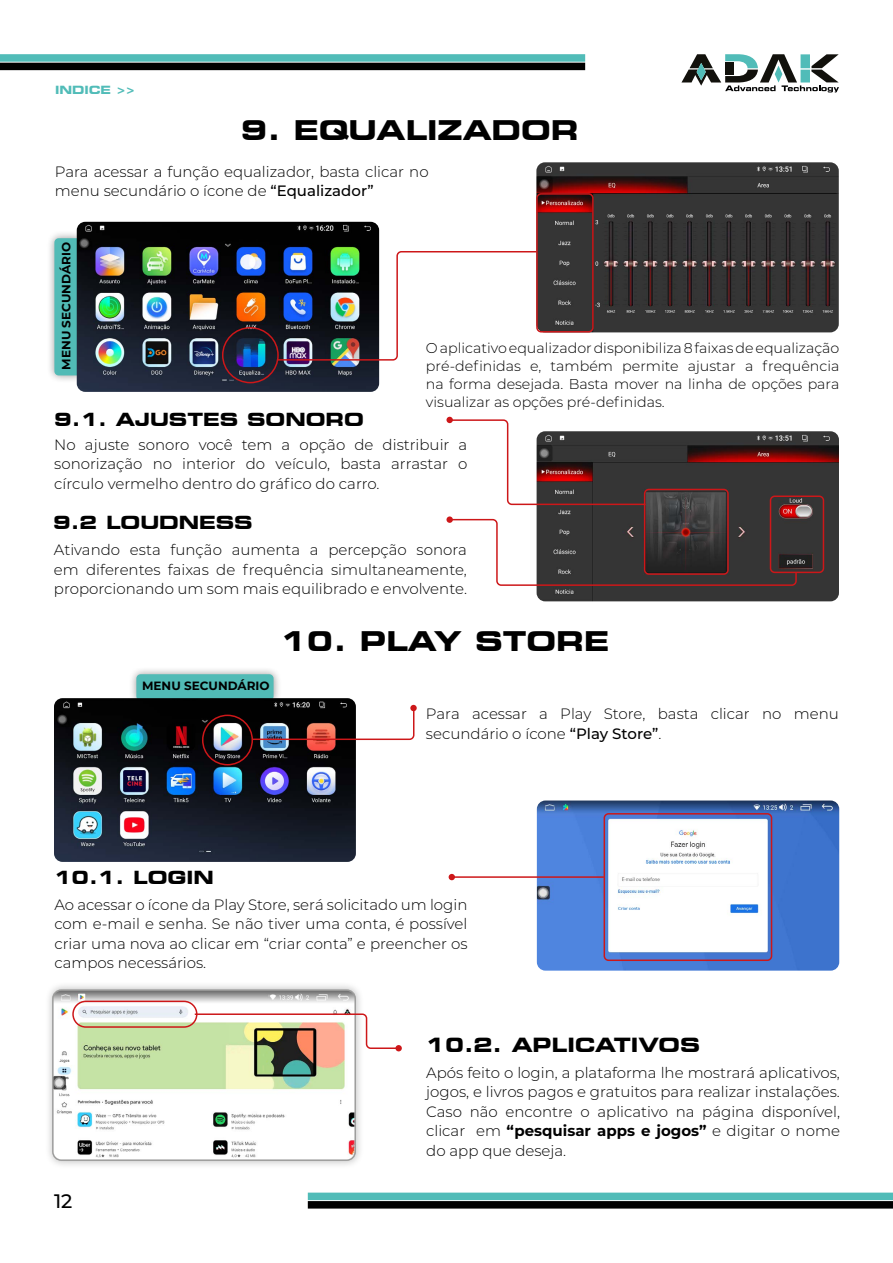
<style>
.page{position:relative;width:893px;height:1263px;background:#fff}
.page>*{position:absolute;margin:0;border:0;box-sizing:border-box;transform-origin:0 0}
.t1{font:700 expanded 27px "Square 721 BT";color:#000}
.t2{font:700 expanded 19.5px "Square 721 BT";color:#000}
.t3{font:500 19.5px "Montserrat";color:#000}
.t4{font:700 expanded 18px "Square 721 BT";color:#000}
.t5{font:300 15px/19.5px "Montserrat";color:#000;text-align:justify}
.t6{font:300 14.25px/18px "Montserrat";color:#000;text-align:justify}
.t7{font:700 12px "Montserrat";color:#000}
.t8{font:700 expanded 11.25px "Square 721 BT";color:#51bcb8}
.s1{font-weight:500}
.s2{font-weight:700}
</style>
<div class="page">
<div style="left:0;top:54px;width:585px;height:8px;background:#51bcb8"></div>
<div style="left:0;top:63px;width:585px;height:7px;background:#000"></div>
<svg style="left:681px;top:54px;width:158px;height:38px"></svg>
<div style="left:308px;top:1192px;width:585px;height:8px;background:#51bcb8"></div>
<div style="left:308px;top:1201px;width:585px;height:7px;background:#000"></div>
<div style="left:46px;top:230px;width:43px;height:154px;background:#000;opacity:.4"></div>
<div style="left:54px;top:238px;width:27px;height:137px;background:#51bbb6;border-radius:4px"></div>
<img style="left:77px;top:222px;width:302px;height:170px">
<div style="left:222px;top:327px;width:57px;height:56px;border:2px solid #cd1719;border-radius:50%"></div>
<img style="left:536px;top:162px;width:303px;height:170px">
<div style="left:536px;top:193px;width:58px;height:140px;border:2px solid #cd1719;border-radius:4px"></div>
<img style="left:537px;top:431px;width:302px;height:170px">
<svg style="left:276px;top:250px;width:262px;height:111px"></svg>
<div style="left:644px;top:489px;width:85px;height:86px;border:2px solid #cd1719;border-radius:4px"></div>
<svg style="left:449px;top:419px;width:198px;height:87px"></svg>
<div style="left:446px;top:417px;width:7px;height:6px;background:#cd1719;border-radius:50%"></div>
<div style="left:770px;top:495px;width:54px;height:78px;border:2px solid #cd1719;border-radius:4px"></div>
<svg style="left:451px;top:518px;width:346px;height:69px"></svg>
<div style="left:446px;top:516px;width:7px;height:7px;background:#cd1719;border-radius:50%"></div>
<div style="left:128px;top:666px;width:154px;height:43px;background:#000;opacity:.4"></div>
<div style="left:136px;top:674px;width:138px;height:26px;background:#51bbb6;border-radius:4px"></div>
<img style="left:54px;top:698px;width:302px;height:164px">
<div style="left:202px;top:715px;width:51px;height:50px;border:2px solid #cd1719;border-radius:50%"></div>
<div style="left:410px;top:705px;width:7px;height:6px;background:#cd1719;border-radius:50%"></div>
<div style="left:44px;top:981px;width:320px;height:188px;background:#000;opacity:.25"></div>
<img style="left:53px;top:990px;width:302px;height:170px">
<div style="left:52px;top:989px;width:304px;height:172px;border:2px solid #9d9d9c;border-radius:9px"></div>
<img style="left:537px;top:800px;width:302px;height:171px">
<div style="left:604px;top:813px;width:168px;height:148px;border:2px solid #cd1719;border-radius:4px"></div>
<svg style="left:251px;top:709px;width:164px;height:32px"></svg>
<hr style="left:454px;top:876px;width:150px;height:2px;background:#cd1719">
<svg style="left:449px;top:874px;width:6px;height:6px"></svg>
<div style="left:72px;top:1000px;width:126px;height:28px;border:2px solid #cd1719;border-radius:13px"></div>
<svg style="left:193px;top:1013px;width:204px;height:37px"></svg>
<div style="left:395px;top:1045px;width:7px;height:6px;background:#cd1719;border-radius:50%"></div>
<p class="t8" style="left:55px;top:83px;width:82px">INDICE &gt;&gt;</p>
<h1 class="t1" style="left:241px;top:114px;width:339px">9. EQUALIZADOR</h1>
<p class="t5" style="left:55px;top:161px;width:375px">Para acessar a função equalizador, basta clicar no menu secundário o ícone de <span class="s1">“Equalizador”</span></p>
<p class="t7" style="left:57px;top:370px;width:129px;rotate:-90deg">MENU SECUNDÁRIO</p>
<p class="t6" style="left:426px;top:338px;width:415px">O aplicativo equalizador disponibiliza 8 faixas de equalização pré-definidas e, também permite ajustar a frequência na forma desejada. Basta mover na linha de opções para visualizar as opções pré-definidas.</p>
<p class="t4" style="left:54px;top:408px;width:311px">9.1. AJUSTES SONORO</p>
<p class="t5" style="left:54px;top:434px;width:415px">No ajuste sonoro você tem a opção de distribuir a sonorização no interior do veículo, basta arrastar o círculo vermelho dentro do gráfico do carro.</p>
<p class="t4" style="left:53px;top:512px;width:201px">9.2 LOUDNESS</p>
<p class="t5" style="left:54px;top:540px;width:415px">Ativando esta função aumenta a percepção sonora em diferentes faixas de frequência simultaneamente, proporcionando um som mais equilibrado e envolvente.</p>
<p class="t7" style="left:142px;top:677px;width:129px">MENU SECUNDÁRIO</p>
<h1 class="t1" style="left:281px;top:625px;width:330px">10. PLAY STORE</h1>
<p class="t5" style="left:426px;top:704px;width:414px">Para acessar a Play Store, basta clicar no menu secundário o ícone <span class="s1">“Play Store”</span>.</p>
<p class="t4" style="left:54px;top:867px;width:161px">10.1. LOGIN</p>
<p class="t5" style="left:54px;top:894px;width:415px">Ao acessar o ícone da Play Store, será solicitado um login com e-mail e senha. Se não tiver uma conta, é possível criar uma nova ao clicar em “criar conta” e preencher os campos necessários.</p>
<h2 class="t3" style="left:54px;top:1187px;width:20px">12</h2>
<h2 class="t2" style="left:426px;top:1033px;width:276px">10.2. APLICATIVOS</h2>
<p class="t5" style="left:426px;top:1062px;width:415px">Após feito o login, a plataforma lhe mostrará aplicativos, jogos, e livros pagos e gratuitos para realizar instalações.<br>Caso não encontre o aplicativo na página disponível, clicar em <span class="s2">“pesquisar apps e jogos”</span> e digitar o nome do app que deseja.</p>
</div>
